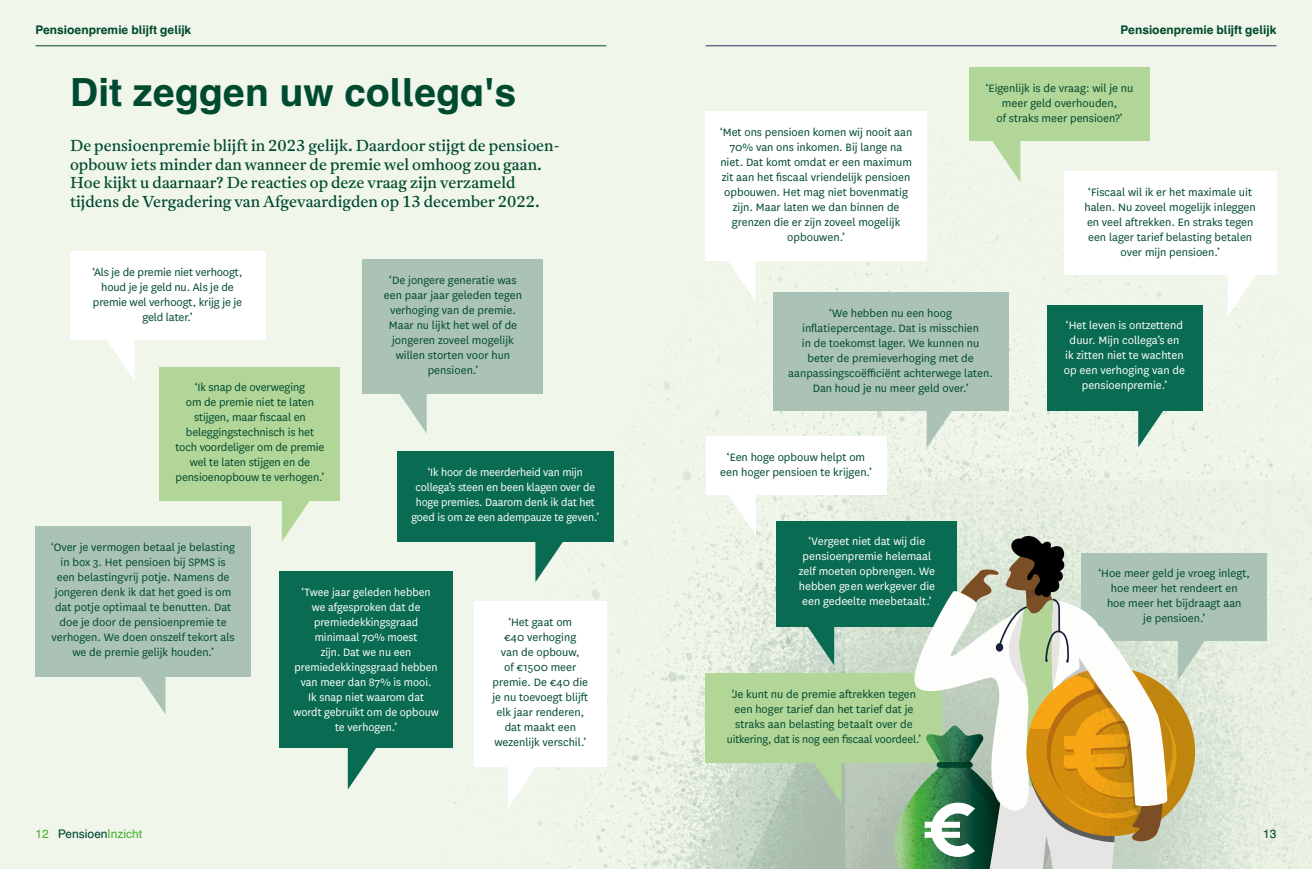
<style>
.page{position:relative;width:1312px;height:869px;background:#fff}
.page>*{position:absolute;margin:0;border:0;box-sizing:border-box;transform-origin:0 0}
.t1{font:700 38.75px "Schulbuch Nord OT";color:#004a2f}
.t2{font:15.75px/18.6px "Antwerp";color:#004a2f}
.t3{font:12.5px/15px "National";color:#004a2f;text-align:center}
.t4{font:12.5px/15px "National";color:#fff;text-align:center}
.t5{font:700 11.88px "Schulbuch Nord OT";color:#004a2f}
.t6{font:11.88px "Schulbuch Nord OT";color:#4db136}
.t7{font:11.88px "Schulbuch Nord OT";color:#004a2f}
.s1{color:#004a2f}
</style>
<div class="page">
<div style="left:0;top:0;width:1311px;height:868px;background:#f0f6ea"></div>
<img style="left:424px;top:251px;width:887px;height:617px">
<img style="left:667px;top:581px;width:594px;height:287px">
<div style="left:70px;top:251px;width:195px;height:88px;background:#fff"></div>
<div style="left:159px;top:367px;width:181px;height:133px;background:#b2d598"></div>
<div style="left:279px;top:571px;width:174px;height:176px;background:#096b51"></div>
<div style="left:397px;top:451px;width:216px;height:90px;background:#096b51"></div>
<div style="left:772px;top:292px;width:235px;height:118px;background:#aac3b6"></div>
<div style="left:1046px;top:305px;width:155px;height:105px;background:#096b51"></div>
<div style="left:1063px;top:171px;width:213px;height:104px;background:#fff"></div>
<div style="left:969px;top:68px;width:180px;height:73px;background:#b2d598"></div>
<div style="left:705px;top:436px;width:181px;height:58px;background:#fff"></div>
<div style="left:705px;top:112px;width:221px;height:149px;background:#fff"></div>
<div style="left:35px;top:526px;width:216px;height:150px;background:#aac3b6"></div>
<div style="left:362px;top:259px;width:181px;height:134px;background:#aac3b6"></div>
<svg style="left:104px;top:339px;width:31px;height:41px"></svg>
<svg style="left:282px;top:500px;width:30px;height:41px"></svg>
<svg style="left:135px;top:676px;width:30px;height:37px"></svg>
<svg style="left:396px;top:393px;width:30px;height:40px"></svg>
<svg style="left:535px;top:541px;width:31px;height:41px"></svg>
<svg style="left:348px;top:747px;width:30px;height:42px"></svg>
<svg style="left:1137px;top:410px;width:31px;height:37px"></svg>
<svg style="left:724px;top:261px;width:31px;height:40px"></svg>
<svg style="left:926px;top:410px;width:31px;height:37px"></svg>
<svg style="left:992px;top:141px;width:28px;height:41px"></svg>
<svg style="left:1227px;top:275px;width:31px;height:41px"></svg>
<svg style="left:725px;top:494px;width:30px;height:41px"></svg>
<div style="left:776px;top:520px;width:181px;height:106px;background:#096b51"></div>
<svg style="left:803px;top:626px;width:31px;height:39px"></svg>
<div style="left:474px;top:601px;width:132px;height:165px;background:#fff"></div>
<svg style="left:507px;top:766px;width:31px;height:42px"></svg>
<div style="left:705px;top:673px;width:237px;height:89px;background:#b2d598"></div>
<svg style="left:810px;top:762px;width:31px;height:41px"></svg>
<div style="left:1081px;top:552px;width:185px;height:88px;background:#aac3b6"></div>
<svg style="left:893px;top:535px;width:315px;height:333px"></svg>
<hr style="left:35px;top:46px;width:571px;height:1px;background:#004a2f">
<hr style="left:705px;top:46px;width:571px;height:1px;background:#2a3164">
<p class="t5" style="left:35px;top:22px;width:157px">Pensioenpremie blijft gelijk</p>
<p class="t5" style="left:1120px;top:22px;width:157px">Pensioenpremie blijft gelijk</p>
<h1 class="t1" style="left:70px;top:68px;width:447px">Dit zeggen uw collega's</h1>
<p class="t2" style="left:70px;top:136px;width:489px">De pensioenpremie blijft in 2023 gelijk. Daardoor stijgt de pensioen&shy;opbouw iets minder dan wanneer de premie wel omhoog zou gaan.<br>Hoe kijkt u daarnaar? De reacties op deze vraag zijn verzameld tijdens de Vergadering van Afgevaardigden op 13 december 2022.</p>
<p class="t3" style="left:92px;top:264px;width:152px">‘Als je de premie niet verhoogt, houd je je geld nu. Als je de premie wel verhoogt, krijg je je geld later.’</p>
<p class="t3" style="left:175px;top:379px;width:151px">‘Ik snap de overweging<br>om de premie niet te laten stijgen, maar fiscaal en beleggingstechnisch is het toch voordeliger om de premie wel te laten stijgen en de pensioenopbouw te verhogen.’</p>
<p class="t3" style="left:384px;top:271px;width:140px">‘De jongere generatie was een paar jaar geleden tegen verhoging van de premie.<br>Maar nu lijkt het wel of de jongeren zoveel mogelijk willen storten voor hun pensioen.’</p>
<p class="t4" style="left:411px;top:463px;width:189px">‘Ik hoor de meerderheid van mijn collega’s steen en been klagen over de hoge premies. Daarom denk ik dat het goed is om ze een adempauze te geven.’</p>
<p class="t3" style="left:51px;top:539px;width:185px">‘Over je vermogen betaal je belasting in box 3. Het pensioen bij SPMS is een belastingvrij potje. Namens de jongeren denk ik dat het goed is om dat potje optimaal te benutten. Dat doe je door de pensioenpremie te verhogen. We doen onszelf tekort als we de premie gelijk houden.’</p>
<p class="t4" style="left:293px;top:584px;width:147px">‘Twee jaar geleden hebben we afgesproken dat de premiedekkingsgraad minimaal 70% moest<br>zijn. Dat we nu een premiedekkingsgraad hebben van meer dan 87% is mooi.<br>Ik snap niet waarom dat wordt gebruikt om de opbouw te verhogen.’</p>
<p class="t3" style="left:492px;top:614px;width:97px">‘Het gaat om<br>€40 verhoging<br>van de opbouw,<br>of €1500 meer premie. De €40 die je nu toevoegt blijft elk jaar renderen, dat maakt een wezenlijk verschil.’</p>
<p class="t3" style="left:719px;top:124px;width:194px">‘Met ons pensioen komen wij nooit aan<br>70% van ons inkomen. Bij lange na niet. Dat komt omdat er een maximum zit aan het fiscaal vriendelijk pensioen opbouwen. Het mag niet bovenmatig zijn. Maar laten we dan binnen de grenzen die er zijn zoveel mogelijk opbouwen.’</p>
<p class="t3" style="left:985px;top:80px;width:149px">‘Eigenlijk is de vraag: wil je nu meer geld overhouden,<br>of straks meer pensioen?’</p>
<p class="t3" style="left:1084px;top:184px;width:173px">‘Fiscaal wil ik er het maximale uit halen. Nu zoveel mogelijk inleggen en veel aftrekken. En straks tegen een lager tarief belasting betalen over mijn pensioen.’</p>
<p class="t3" style="left:788px;top:305px;width:206px">‘We hebben nu een hoog inflatiepercentage. Dat is misschien<br>in de toekomst lager. We kunnen nu beter de premieverhoging met de aanpassingscoëfficiënt achterwege laten.<br>Dan houd je nu meer geld over.’</p>
<p class="t3" style="left:720px;top:449px;width:153px">‘Een hoge opbouw helpt om een hoger pensioen te krijgen.’</p>
<p class="t4" style="left:798px;top:533px;width:138px">‘Vergeet niet dat wij die pensioenpremie helemaal zelf moeten opbrengen. We hebben geen werkgever die een gedeelte meebetaalt.’</p>
<p class="t3" style="left:726px;top:685px;width:196px">'Je kunt nu de premie aftrekken tegen een hoger tarief dan het tarief dat je straks aan belasting betaalt over de uitkering, dat is nog een fiscaal voordeel.’</p>
<p class="t4" style="left:1063px;top:317px;width:123px">‘Het leven is ontzettend duur. Mijn collega’s en ik zitten niet te wachten op een verhoging van de pensioenpremie.’</p>
<p class="t3" style="left:1098px;top:565px;width:153px">‘Hoe meer geld je vroeg inlegt, hoe meer het rendeert en<br>hoe meer het bijdraagt aan<br>je pensioen.’</p>
<p class="t6" style="left:35px;top:825px;width:108px">12 <span class="s1">Pensioen</span>Inzicht</p>
<p class="t7" style="left:1262px;top:825px;width:15px">13</p>
</div>
